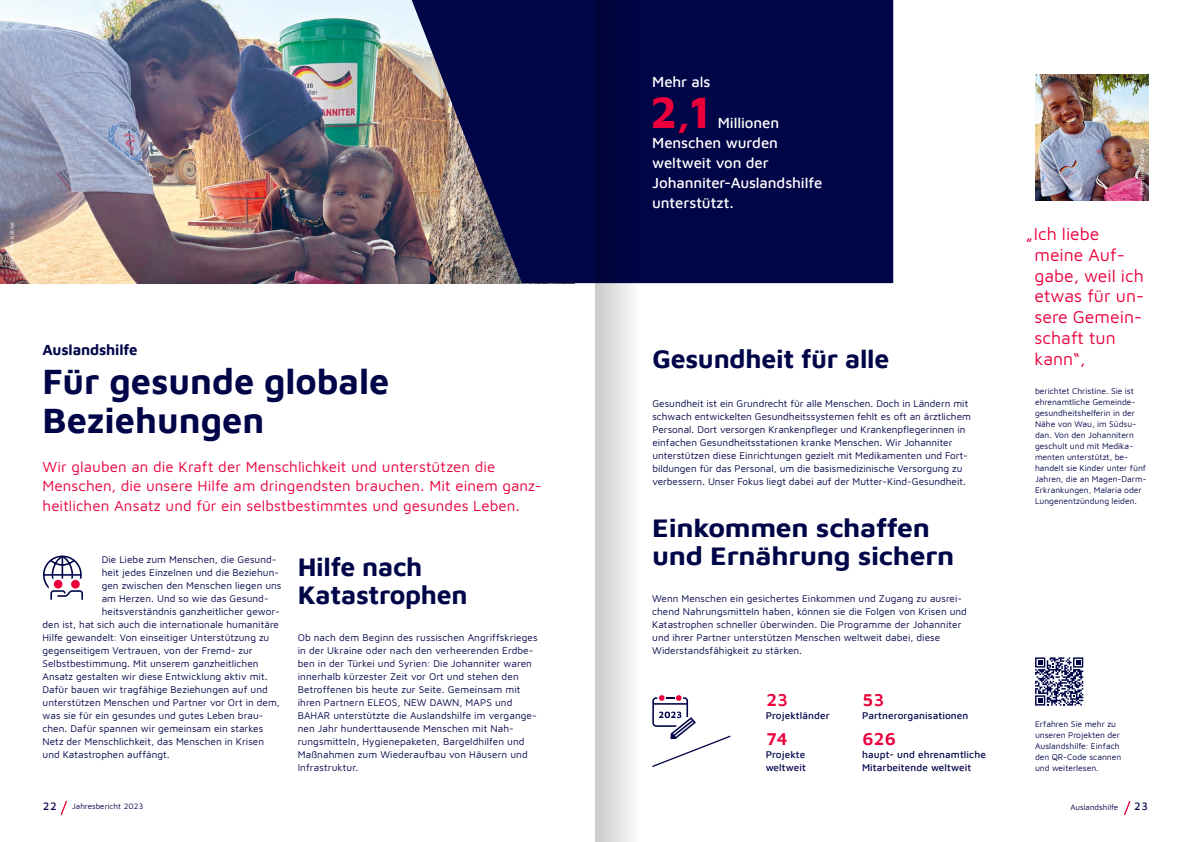
<style>
.page{position:relative;width:1191px;height:842px;background:#fff}
.page>*{position:absolute;margin:0;border:0;box-sizing:border-box;transform-origin:0 0}
.t1{font:700 45px "Maven Johanniter";color:#eb003c}
.t2{font:700 36px/39px "Maven Johanniter";color:#000548}
.t3{font:700 26px/28.6px "Maven Johanniter";letter-spacing:-.01em;color:#000548}
.t4{font:700 26px/28.6px "Maven Johanniter";letter-spacing:-.01em;color:#000548;scale:1.09 1}
.t5{font:600 18px "Maven Johanniter";letter-spacing:-.05em;color:#eb003c}
.t6{font:17.6px/20.8px "Maven Johanniter";color:#eb003c}
.t7{font:15px/19.5px "Maven Johanniter";letter-spacing:.005em;color:#eb003c}
.t8{font:500 15px/20px "Maven Johanniter";letter-spacing:-.005em;color:#fff}
.t9{font:700 15px "Maven Johanniter";letter-spacing:-.01em;color:#000548}
.t10{font:500 11px "Maven Johanniter";color:#000548}
.t11{font:10px/13px "Maven Johanniter";letter-spacing:.005em;color:#000548}
.t12{font:500 10px/13px "Maven Johanniter";letter-spacing:.01em;color:#000548}
.t13{font:8.5px/11px "Maven Johanniter";color:#000548}
.t14{font:8px "Maven Johanniter";color:#000548}
.t15{font:6px "Maven Johanniter";color:#fff}
</style>
<div class="page">
<img style="left:0;top:0;width:412px;height:283px">
<img style="left:1035px;top:74px;width:113px;height:127px">
<svg style="left:412px;top:0;width:482px;height:283px;background:#16174f"></svg>
<svg style="left:663px;top:695px;width:68px;height:68px"></svg>
<svg style="left:43px;top:555px;width:40px;height:45px"></svg>
<svg style="left:1035px;top:657px;width:48px;height:49px"></svg>
<svg style="left:60px;top:801px;width:7px;height:14px"></svg>
<svg style="left:1124px;top:801px;width:6px;height:14px"></svg>
<svg style="left:595px;top:0;width:68px;height:842px"></svg>
<p class="t15" style="left:8px;top:269px;width:49px;rotate:-90deg">Foto: Birte Kötter</p>
<h3 class="t9" style="left:43px;top:339px;width:97px">Auslandshilfe</h3>
<h2 class="t2" style="left:43px;top:359px;width:348px">Für gesunde globale<br>Beziehungen</h2>
<h3 class="t7" style="left:43px;top:456px;width:500px">Wir glauben an die Kraft der Menschlichkeit und unterstützen die<br>Menschen, die unsere Hilfe am dringendsten brauchen. Mit einem ganz&shy;heitlichen Ansatz und für ein selbstbestimmtes und gesundes Leben.</h3>
<p class="t11" style="left:102px;top:552px;width:176px">Die Liebe zum Menschen, die Gesund-</p>
<p class="t11" style="left:102px;top:565px;width:179px">heit jedes Einzelnen und die Beziehun-</p>
<p class="t11" style="left:102px;top:578px;width:181px">gen zwischen den Menschen liegen uns</p>
<p class="t11" style="left:102px;top:591px;width:168px">am Herzen. Und so wie das Gesund-</p>
<p class="t11" style="left:102px;top:604px;width:180px">heitsverständnis ganzheitlicher gewor-</p>
<p class="t11" style="left:43px;top:617px;width:238px">den ist, hat sich auch die internationale humanitäre</p>
<p class="t11" style="left:43px;top:630px;width:228px">Hilfe gewandelt: Von einseitiger Unterstützung zu</p>
<p class="t11" style="left:43px;top:643px;width:212px">gegenseitigem Vertrauen, von der Fremd- zur</p>
<p class="t11" style="left:43px;top:656px;width:218px">Selbstbestimmung. Mit unserem ganzheitlichen</p>
<p class="t11" style="left:43px;top:669px;width:227px">Ansatz gestalten wir diese Entwicklung aktiv mit.</p>
<p class="t11" style="left:43px;top:682px;width:227px">Dafür bauen wir tragfähige Beziehungen auf und</p>
<p class="t11" style="left:43px;top:695px;width:239px">unterstützen Menschen und Partner vor Ort in dem,</p>
<p class="t11" style="left:43px;top:708px;width:222px">was sie für ein gesundes und gutes Leben brau-</p>
<p class="t11" style="left:43px;top:721px;width:222px">chen. Dafür spannen wir gemeinsam ein starkes</p>
<p class="t11" style="left:43px;top:734px;width:223px">Netz der Menschlichkeit, das Menschen in Krisen</p>
<p class="t11" style="left:43px;top:747px;width:129px">und Katastrophen auffängt.</p>
<h3 class="t3" style="left:298px;top:550px;width:171px">Hilfe nach<br>Katastrophen</h3>
<p class="t11" style="left:298px;top:630px;width:241px">Ob nach dem Beginn des russischen Angriffskrieges in der Ukraine oder nach den verheerenden Erdbe&shy;ben in der Türkei und Syrien: Die Johanniter waren innerhalb kürzester Zeit vor Ort und stehen den Betroffenen bis heute zur Seite. Gemeinsam mit ihren Partnern ELEOS, NEW DAWN, MAPS und BAHAR unterstützte die Auslandshilfe im vergange&shy;nen Jahr hunderttausende Menschen mit Nah&shy;rungsmitteln, Hygienepaketen, Bargeldhilfen und Maßnahmen zum Wiederaufbau von Häusern und Infrastruktur.</p>
<h3 class="t8" style="left:652px;top:71px;width:60px">Mehr als</h3>
<h1 class="t1" style="left:649px;top:81px;width:66px">2,1</h1>
<h3 class="t8" style="left:652px;top:112px;width:172px;text-indent:66px">Millionen<br>Menschen wurden weltweit von der<br>Johanniter-Auslandshilfe unterstützt.</h3>
<h3 class="t3" style="left:652px;top:342px;width:238px">Gesundheit für alle</h3>
<p class="t11" style="left:652px;top:396px;width:320px">Gesundheit ist ein Grundrecht für alle Menschen. Doch in Ländern mit schwach entwickelten Gesundheitssystemen fehlt es oft an ärztlichem Personal. Dort versorgen Krankenpfleger und Krankenpflegerinnen in einfachen Gesundheitsstationen kranke Menschen. Wir Johanniter unterstützen diese Einrichtungen gezielt mit Medikamenten und Fort&shy;bildungen für das Personal, um die basismedizinische Versorgung zu verbessern. Unser Fokus liegt dabei auf der Mutter-Kind-Gesundheit.</p>
<h3 class="t4" style="left:652px;top:511px;width:279px">Einkommen schaffen und Ernährung sichern</h3>
<p class="t11" style="left:652px;top:591px;width:316px">Wenn Menschen ein gesichertes Einkommen und Zugang zu ausrei&shy;chend Nahrungsmitteln haben, können sie die Folgen von Krisen und Katastrophen schneller überwinden. Die Programme der Johanniter und ihrer Partner unterstützen Menschen weltweit dabei, diese Widerstandsfähigkeit zu stärken.</p>
<h3 class="t5" style="left:765px;top:687px;width:24px">23</h3>
<p class="t12" style="left:765px;top:708px;width:66px">Projektländer</p>
<h3 class="t5" style="left:765px;top:726px;width:24px">74</h3>
<p class="t12" style="left:765px;top:747px;width:42px">Projekte weltweit</p>
<h3 class="t5" style="left:862px;top:687px;width:24px">53</h3>
<p class="t12" style="left:862px;top:708px;width:108px">Partnerorganisationen</p>
<h3 class="t5" style="left:862px;top:726px;width:36px">626</h3>
<p class="t12" style="left:862px;top:747px;width:125px">haupt- und ehrenamtliche<br>Mitarbeitende weltweit</p>
<p class="t15" style="left:1138px;top:195px;width:49px;rotate:-90deg">Foto: Birte Kötter</p>
<h3 class="t6" style="left:1034px;top:222px;width:111px;text-indent:-9px">„Ich liebe meine Auf&shy;gabe, weil ich etwas für un&shy;sere Gemein&shy;schaft tun kann“,</h3>
<p class="t13" style="left:1035px;top:385px;width:113px">berichtet Christine. Sie ist ehrenamtliche Gemeinde&shy;gesundheitshelferin in der<br>Nähe von Wau, im Südsu&shy;dan. Von den Johannitern geschult und mit Medika&shy;menten unterstützt, be&shy;handelt sie Kinder unter fünf<br>Jahren, die an Magen-Darm-<br>Erkrankungen, Malaria oder<br>Lungenentzündung leiden.</p>
<p class="t13" style="left:1035px;top:718px;width:88px">Erfahren Sie mehr zu unseren Projekten der<br>Auslandshilfe: Einfach den QR-Code scannen und weiterlesen.</p>
<p class="t10" style="left:43px;top:798px;width:16px">22</p>
<p class="t14" style="left:72px;top:801px;width:73px">Jahresbericht 2023</p>
<p class="t10" style="left:1134px;top:798px;width:16px">23</p>
<p class="t14" style="left:1070px;top:801px;width:49px">Auslandshilfe</p>
</div>
